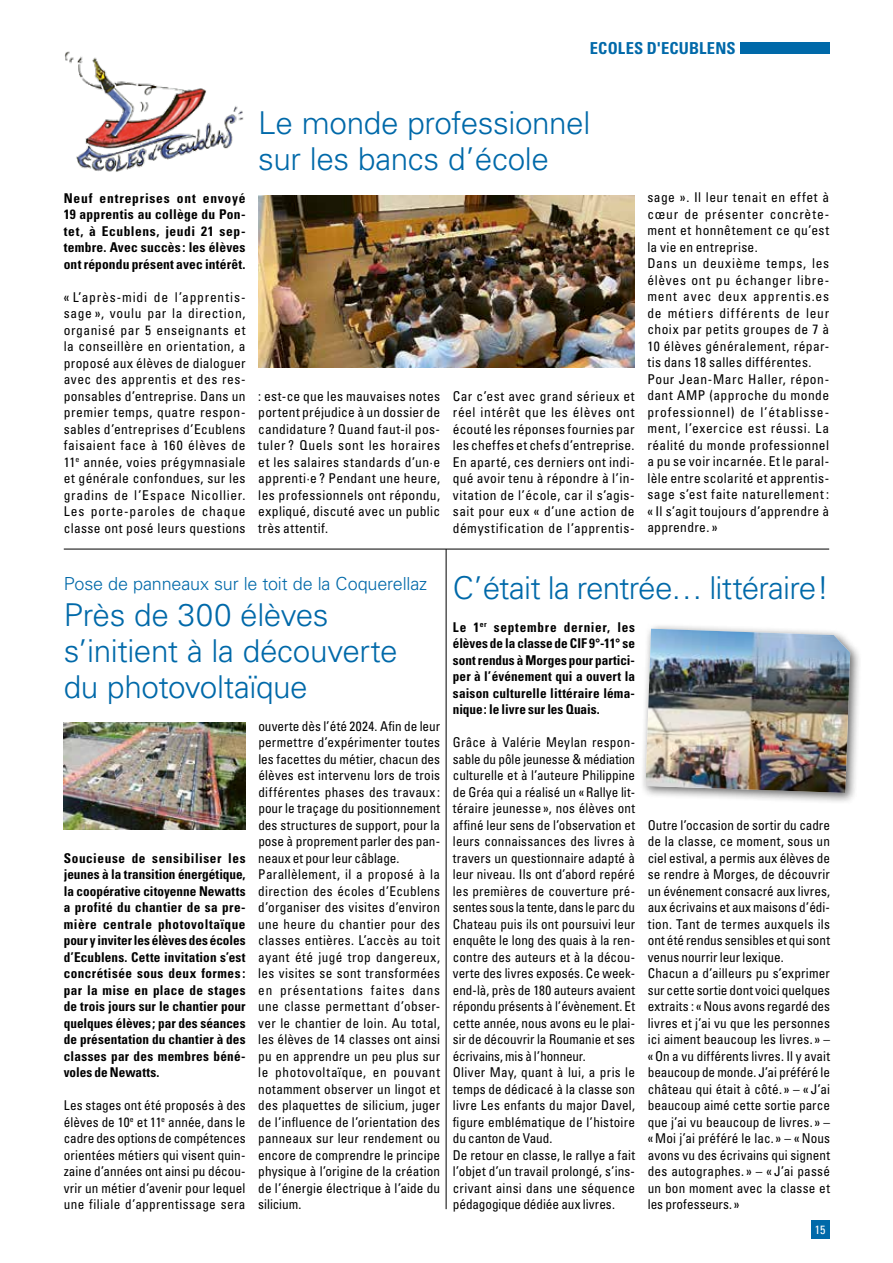
<style>
.page{position:relative;width:893px;height:1263px;background:#fff}
.page>*{position:absolute;margin:0;border:0;box-sizing:border-box;transform-origin:0 0}
.t1{font:300 31.5px/36px "Univers LT Std";letter-spacing:-.015em;color:#0069a9}
.t2{font:300 18px "Univers LT Std";letter-spacing:-.01em;color:#0069a9}
.t3{font:700 condensed 16.5px "Univers LT Std";letter-spacing:.01em;color:#0069a9}
.t4{font:condensed 13.5px/16.5px "Univers LT Std";letter-spacing:.015em;color:#000;text-align:justify}
.t5{font:700 condensed 13.5px/16.5px "Univers LT Std";letter-spacing:.01em;color:#000;text-align:justify}
.t6{font:condensed 13.5px/16.5px "Univers LT Std";letter-spacing:.04em;color:#000}
.t7{font:condensed 12px "Univers LT Std";color:#fff}
</style>
<div class="page">
<div style="left:811px;top:1220px;width:18px;height:19px;background:#0069a9"></div>
<div style="left:740px;top:42px;width:89px;height:12px;background:#0069a9"></div>
<hr style="left:64px;top:549px;width:765px;height:1px;background:#000">
<hr style="left:446px;top:549px;width:1px;height:660px;background:#000">
<img style="left:64px;top:51px;width:180px;height:121px">
<img style="left:64px;top:723px;width:182px;height:107px">
<div style="left:640px;top:623px;width:222px;height:182px;background:#000;opacity:.6"></div>
<img style="left:645px;top:629px;width:205px;height:164px">
<img style="left:258px;top:196px;width:377px;height:172px">
<p class="t3" style="left:590px;top:38px;width:147px">ECOLES D'ECUBLENS</p>
<p class="t5" style="left:64px;top:189px;width:183px">Neuf entreprises ont envoyé 19 apprentis au collège du Pon&shy;tet, à Ecublens, jeudi 21 sep&shy;tembre. Avec succès : les élèves ont répondu présent avec intérêt.</p>
<p class="t4" style="left:64px;top:288px;width:183px">« L’après-midi de l’apprentis‑ sage », voulu par la direction, organisé par 5 enseignants et la conseillère en orientation, a proposé aux élèves de dialoguer avec des apprentis et des res‑ ponsables d’entreprise. Dans un premier temps, quatre respon‑ sables d’entreprises d’Ecublens faisaient face à 160 élèves de 11<sup>e</sup> année, voies prégymnasiale et générale confondues, sur les gradins de l’Espace Nicollier.<br>Les porte-paroles de chaque classe ont posé leurs questions</p>
<h1 class="t1" style="left:258px;top:104px;width:334px">Le monde professionnel sur les bancs d’école</h1>
<p class="t4" style="left:258px;top:387px;width:183px">: est-ce que les mauvaises notes portent préjudice à un dossier de candidature ? Quand faut‑il pos‑ tuler ? Quels sont les horaires et les salaires standards d’un·e apprenti·e ? Pendant une heure, les professionnels ont répondu, expliqué, discuté avec un public très attentif.</p>
<p class="t4" style="left:453px;top:387px;width:183px">Car c’est avec grand sérieux et réel intérêt que les élèves ont écouté les réponses fournies par les cheffes et chefs d’entreprise.<br>En aparté, ces derniers ont indi‑ qué avoir tenu à répondre à l’in‑ vitation de l’école, car il s’agis‑ sait pour eux « d’une action de démystification de l’apprentis‑</p>
<p class="t6" style="left:647px;top:189px;width:183px">sage ». Il leur tenait en effet à cœur de présenter concrète‑ ment et honnêtement ce qu’est la vie en entreprise.<br>Dans un deuxième temps, les élèves ont pu échanger libre‑ ment avec deux apprentis.es de métiers différents de leur choix par petits groupes de 7 à<br>10 élèves généralement, répar‑ tis dans 18 salles différentes.<br>Pour Jean-Marc Haller, répon‑ dant AMP (approche du monde professionnel) de l’établisse‑ ment, l’exercice est réussi. La réalité du monde professionnel a pu se voir incarnée. Et le paral‑ lèle entre scolarité et apprentis‑ sage s’est faite naturellement : « Il s’agit toujours d’apprendre à apprendre. »</p>
<h2 class="t2" style="left:64px;top:572px;width:365px">Pose de panneaux sur le toit de la Coquerellaz</h2>
<h1 class="t1" style="left:64px;top:596px;width:335px">Près de 300 élèves s’initient à la découverte du photovoltaïque</h1>
<p class="t5" style="left:64px;top:849px;width:183px">Soucieuse de sensibiliser les jeunes à la transition énergétique, la coopérative citoyenne Newatts a profité du chantier de sa pre&shy;mière centrale photovoltaïque pour y inviter les élèves des écoles d’Ecublens. Cette invitation s’est concrétisée sous deux formes : par la mise en place de stages de trois jours sur le chantier pour quelques élèves; par des séances de présentation du chantier à des classes par des membres béné&shy;voles de Newatts.</p>
<p class="t4" style="left:64px;top:1097px;width:183px">Les stages ont été proposés à des élèves de 10<sup>e</sup> et 11<sup>e</sup> année, dans le cadre des options de compétences orientées métiers qui visent quin‑ zaine d’années ont ainsi pu décou‑ vrir un métier d’avenir pour lequel une filiale d’apprentissage sera</p>
<p class="t4" style="left:258px;top:717px;width:183px;text-align:left">ouverte dès l’été 2024. Afin de leur permettre d’expérimenter toutes les facettes du métier, chacun des élèves est intervenu lors de trois différentes phases des travaux : pour le traçage du positionnement des structures de support, pour la pose à proprement parler des pan‑ neaux et pour leur câblage.<br>Parallèlement, il a proposé à la direction des écoles d’Ecublens d’organiser des visites d’environ une heure du chantier pour des classes entières. L’accès au toit ayant été jugé trop dangereux, les visites se sont transformées en présentations faites dans une classe permettant d’obser‑ ver le chantier de loin. Au total, les élèves de 14 classes ont ainsi pu en apprendre un peu plus sur le photovoltaïque, en pouvant notamment observer un lingot et des plaquettes de silicium, juger de l’influence de l’orientation des panneaux sur leur rendement ou encore de comprendre le principe physique à l’origine de la création de l’énergie électrique à l’aide du silicium.</p>
<h1 class="t1" style="left:453px;top:569px;width:378px">C’était la rentrée… littéraire!</h1>
<p class="t5" style="left:453px;top:618px;width:184px">Le 1<sup>er</sup> septembre dernier, les élèves de la classe de CIF 9°‑11° se sont rendus à Morges pour partici&shy;per à l’événement qui a ouvert la saison culturelle littéraire léma&shy;nique: le livre sur les Quais.</p>
<p class="t4" style="left:453px;top:734px;width:184px;text-align:left">Grâce à Valérie Meylan respon‑ sable du pôle jeunesse &amp; médiation culturelle et à l’auteure Philippine de Gréa qui a réalisé un «Rallye lit‑ téraire jeunesse», nos élèves ont affiné leur sens de l’observation et leurs connaissances des livres à travers un questionnaire adapté à leur niveau. Ils ont d’abord repéré les premières de couverture pré‑ sentes sous la tente, dans le parc du Chateau puis ils ont poursuivi leur enquête le long des quais à la ren‑ contre des auteurs et à la décou‑ verte des livres exposés. Ce week&shy;end-là, près de 180 auteurs avaient répondu présents à l’évènement. Et cette année, nous avons eu le plai‑ sir de découvrir la Roumanie et ses écrivains, mis à l’honneur.<br>Oliver May, quant à lui, a pris le temps de dédicacé à la classe son livre Les enfants du major Davel, figure emblématique de l’histoire du canton de Vaud.<br>De retour en classe, le rallye a fait l’objet d’un travail prolongé, s’ins‑ crivant ainsi dans une séquence pédagogique dédiée aux livres.</p>
<p class="t4" style="left:648px;top:816px;width:184px;text-align:left">Outre l’occasion de sortir du cadre de la classe, ce moment, sous un ciel estival, a permis aux élèves de se rendre à Morges, de découvrir un événement consacré aux livres, aux écrivains et aux maisons d’édi‑ tion. Tant de termes auxquels ils ont été rendus sensibles et qui sont venus nourrir leur lexique.<br>Chacun a d’ailleurs pu s’exprimer sur cette sortie dont voici quelques extraits : «Nous avons regardé des livres et j’ai vu que les personnes ici aiment beaucoup les livres.» – «On a vu différents livres. Il y avait beaucoup de monde. J’ai préféré le château qui était à côté.» – «J’ai beaucoup aimé cette sortie parce que j’ai vu beaucoup de livres.» – «Moi j’ai préféré le lac.» – «Nous avons vu des écrivains qui signent des autographes. » – « J’ai passé un bon moment avec la classe et les professeurs.»</p>
<p class="t7" style="left:815px;top:1222px;width:12px">15</p>
</div>
